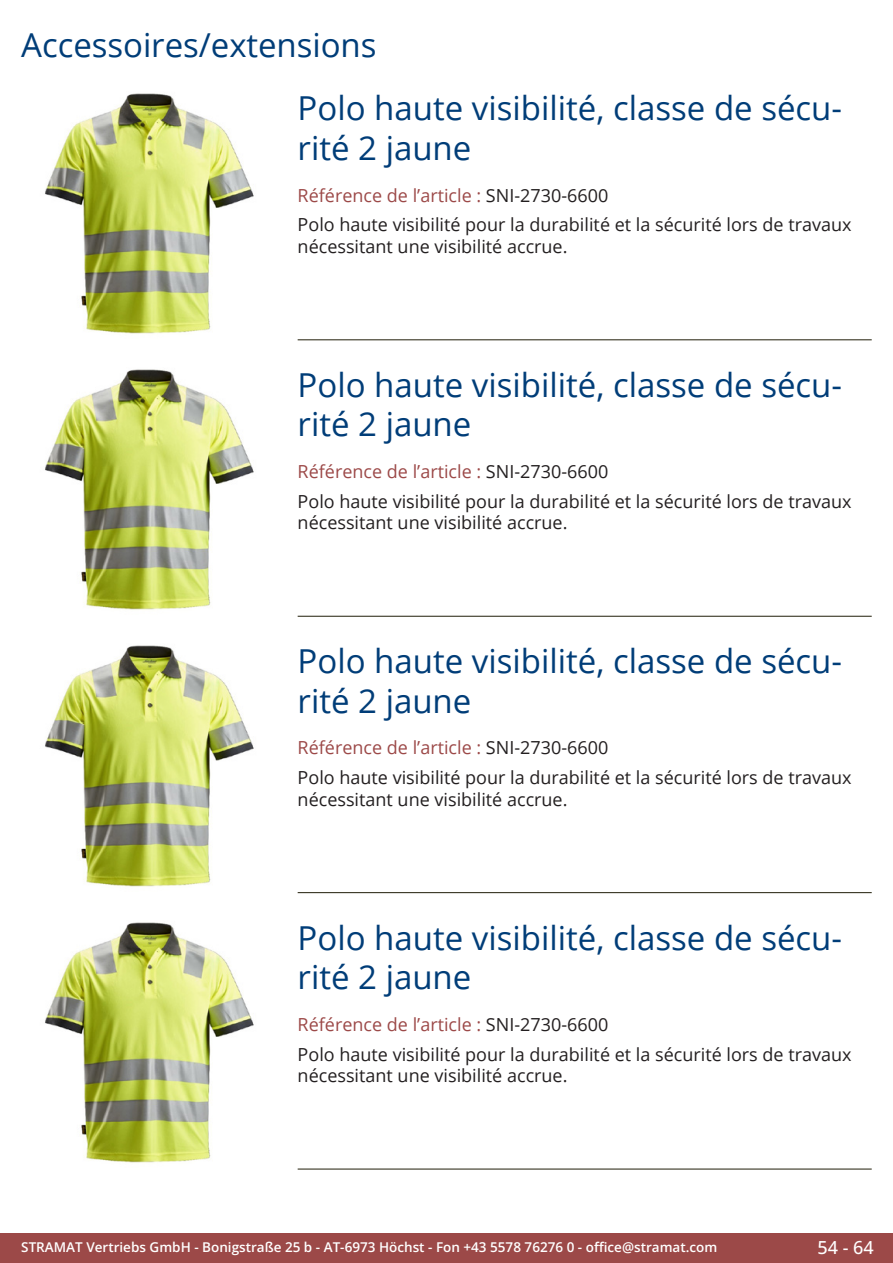
<style>
.page{position:relative;width:893px;height:1263px;background:#fff}
.page>*{position:absolute;margin:0;border:0;box-sizing:border-box;transform-origin:0 0}
.Produkttitel{font:33px/39.6px "Open Sans";color:#003d78}
.RastTitel{font:33px "Open Sans";color:#003d78}
.Beschreibung_Text{font:18px/21.6px "Open Sans";color:#231f20}
.TechDaten_Überschrif{font:18px "Open Sans";color:#9c4948}
.t1{font:500 18px "Open Sans";color:#fff}
.t2{font:600 13.5px "Open Sans";color:#fff}
.s1{color:#231f20}
</style>
<div class="page">
<div style="left:0;top:1233px;width:893px;height:30px;background:#9c4948"></div>
<hr style="left:298px;top:340px;width:574px;height:1px;background:#201d08">
<hr style="left:298px;top:616px;width:574px;height:1px;background:#201d08">
<hr style="left:298px;top:892px;width:574px;height:1px;background:#201d08">
<hr style="left:298px;top:1169px;width:574px;height:1px;background:#201d08">
<img style="left:45px;top:93px;width:209px;height:241px">
<img style="left:45px;top:369px;width:209px;height:241px">
<img style="left:45px;top:645px;width:209px;height:242px">
<img style="left:45px;top:922px;width:209px;height:241px">
<p class="RastTitel" style="left:21px;top:22px;width:357px">Accessoires/extensions</p>
<p class="Produkttitel" style="left:298px;top:88px;width:543px">Polo haute visibilité, classe de sécu&shy;rité 2 jaune</p>
<p class="TechDaten_Überschrif" style="left:298px;top:183px;width:312px">Référence de l’article : <span class="s1">SNI-2730-6600</span></p>
<p class="Beschreibung_Text" style="left:298px;top:214px;width:555px">Polo haute visibilité pour la durabilité et la sécurité lors de travaux nécessitant une visibilité accrue.</p>
<p class="Produkttitel" style="left:298px;top:364px;width:543px">Polo haute visibilité, classe de sécu&shy;rité 2 jaune</p>
<p class="TechDaten_Überschrif" style="left:298px;top:459px;width:312px">Référence de l’article : <span class="s1">SNI-2730-6600</span></p>
<p class="Beschreibung_Text" style="left:298px;top:490px;width:555px">Polo haute visibilité pour la durabilité et la sécurité lors de travaux nécessitant une visibilité accrue.</p>
<p class="Produkttitel" style="left:298px;top:640px;width:543px">Polo haute visibilité, classe de sécu&shy;rité 2 jaune</p>
<p class="TechDaten_Überschrif" style="left:298px;top:735px;width:312px">Référence de l’article : <span class="s1">SNI-2730-6600</span></p>
<p class="Beschreibung_Text" style="left:298px;top:766px;width:555px">Polo haute visibilité pour la durabilité et la sécurité lors de travaux nécessitant une visibilité accrue.</p>
<p class="Produkttitel" style="left:298px;top:917px;width:543px">Polo haute visibilité, classe de sécu&shy;rité 2 jaune</p>
<p class="TechDaten_Überschrif" style="left:298px;top:1012px;width:312px">Référence de l’article : <span class="s1">SNI-2730-6600</span></p>
<p class="Beschreibung_Text" style="left:298px;top:1043px;width:555px">Polo haute visibilité pour la durabilité et la sécurité lors de travaux nécessitant une visibilité accrue.</p>
<p class="t2" style="left:21px;top:1238px;width:698px">STRAMAT Vertriebs GmbH - Bonigstraße 25 b - AT-6973 Höchst - Fon +43 5578 76276 0 - office@stramat.com</p>
<p class="t1" style="left:817px;top:1234px;width:58px">54 - 64</p>
</div>
